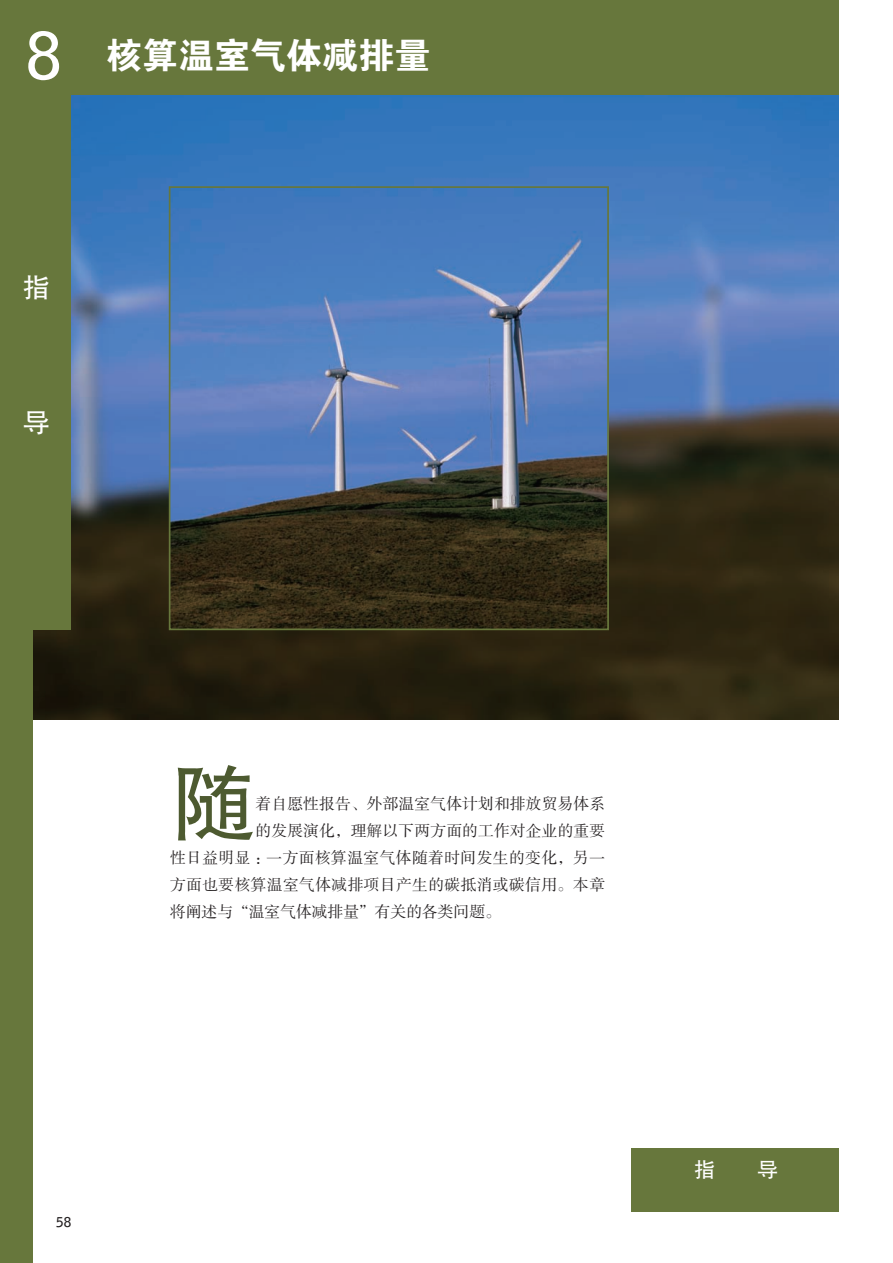
<style>
.page{position:relative;width:893px;height:1263px;background:#fff}
.page>*{position:absolute;margin:0;border:0;box-sizing:border-box;transform-origin:0 0}
.t1{font:85.5px "FZHTK GBK1 0";color:#4d5a30}
.t2{font:36px "FZDHTK GBK1 0";color:#fff}
.t3{font:27px "FZHTK GBK1 0";color:#fff}
.t4{font:21px "FZHTK GBK1 0";color:#fff}
.t5{font:15.75px "FZSSK GBK1 0";letter-spacing:.01em;color:#231f20}
.t6{font:700 13.5px "Bell Gothic Std";color:#231f20}
.s1{font-family:"Bell Gothic Std";font-weight:700;font-size:64.2px}
</style>
<div class="page">
<img style="left:33px;top:51px;width:806px;height:668px">
<img style="left:172px;top:189px;width:434px;height:438px">
<div style="left:169px;top:186px;width:440px;height:444px;border:2px solid #67773c"></div>
<div style="left:0;top:27px;width:33px;height:1236px;background:#67773c"></div>
<div style="left:0;top:0;width:70px;height:630px;background:#67773c"></div>
<div style="left:0;top:0;width:838px;height:94px;background:#67773c"></div>
<div style="left:631px;top:1180px;width:207px;height:32px;background:#67773c"></div>
<div style="left:631px;top:1148px;width:207px;height:32px;background:#67773c"></div>
<h2 class="t2" style="left:26px;top:36px;width:406px"><span class="s1">8</span> 核算温室气体减排量</h2>
<h3 class="t3" style="left:23px;top:273px;width:27px">指</h3>
<h3 class="t3" style="left:23px;top:408px;width:27px">导</h3>
<p class="t6" style="left:56px;top:1214px;width:17px">58</p>
<h1 class="t1" style="left:170px;top:757px;width:87px">随</h1>
<p class="t5" style="left:256px;top:795px;width:351px">着自愿性报告、外部温室气体计划和排放贸易体系</p>
<p class="t5" style="left:256px;top:822px;width:351px">的发展演化，理解以下两方面的工作对企业的重要</p>
<p class="t5" style="left:170px;top:849px;width:437px">性日益明显：一方面核算温室气体随着时间发生的变化，另一</p>
<p class="t5" style="left:170px;top:876px;width:437px">方面也要核算温室气体减排项目产生的碳抵消或碳信用。本章</p>
<p class="t5" style="left:170px;top:903px;width:332px">将阐述与“温室气体减排量”有关的各类问题。</p>
<h3 class="t4" style="left:694px;top:1158px;width:22px">指</h3>
<h3 class="t4" style="left:757px;top:1158px;width:22px">导</h3>
</div>
